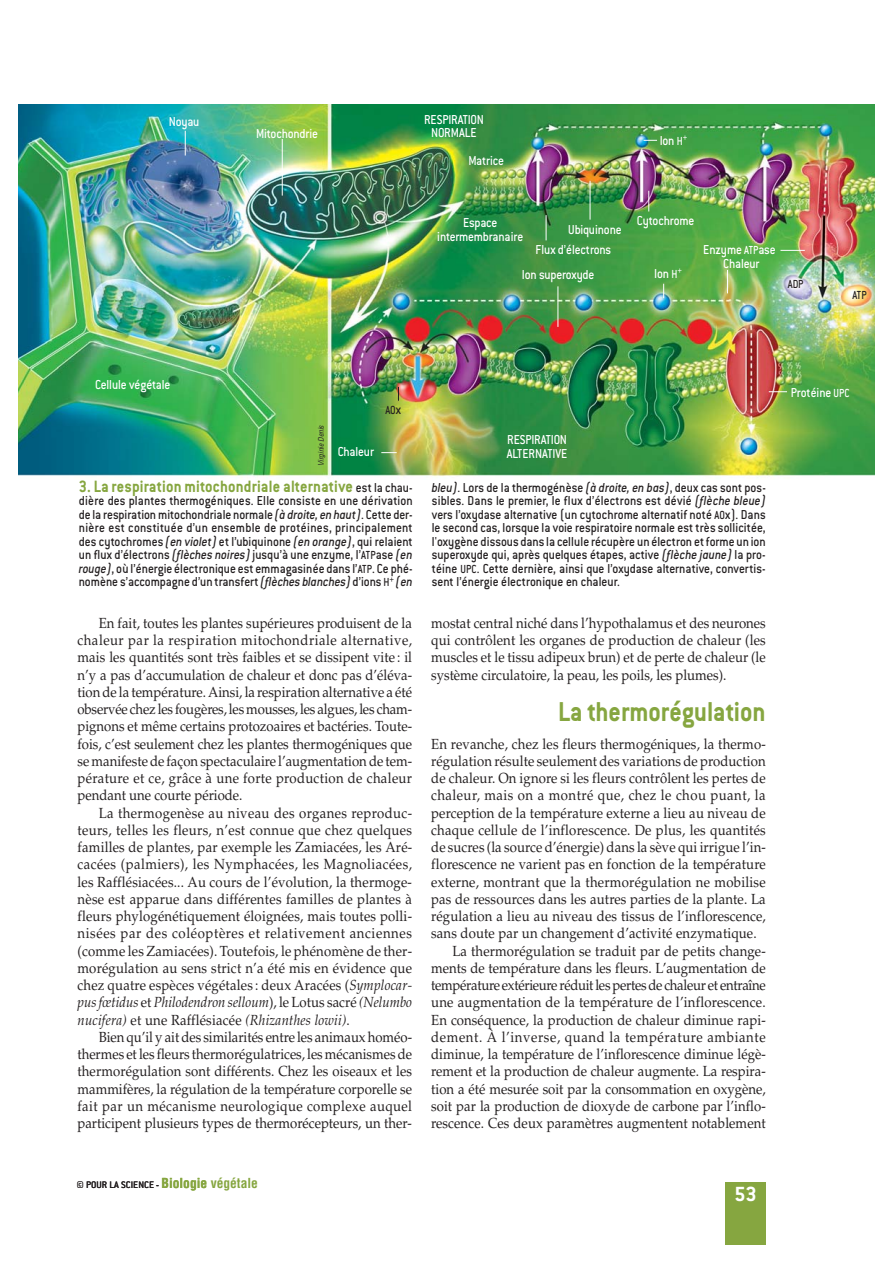
<style>
.page{position:relative;width:893px;height:1263px;background:#fff}
.page>*{position:absolute;margin:0;border:0;box-sizing:border-box;transform-origin:0 0}
.t1{font:700 30px "Conduit ITC";color:#86a640;scale:.9 1}
.t2{font:700 22.5px "Conduit ITC";color:#fff}
.t3{font:700 18px "Conduit ITC";letter-spacing:.015em;color:#86a640;scale:.9 1}
.t4{font:14.7px/17.2px "Palatino";letter-spacing:.01em;color:#231f20;text-align:justify;scale:.9 1}
.t5{font:14.7px "Palatino";letter-spacing:-.02em;color:#231f20;scale:.9 1}
.t6{font:14.7px "Palatino";letter-spacing:.045em;color:#231f20;scale:.9 1}
.t7{font:14.7px "Palatino";letter-spacing:.035em;color:#231f20;scale:.9 1}
.t8{font:500 14.25px/13.5px "Conduit ITC";color:#231f20;text-align:justify;scale:.9 1}
.t9{font:500 14.25px/13.5px "Conduit ITC";letter-spacing:-.015em;color:#fff;text-align:center;scale:.9 1}
.t10{font:700 condensed 13.5px "Helvetica";color:#86a640}
.t11{font:500 12.9px "Conduit ITC";letter-spacing:-.01em;color:#231f20;scale:.85 1}
.t12{font:500 10.5px "Conduit ITC";color:#231f20}
.t13{font:italic condensed 7.5px "Helvetica";color:#231f20}
.s1{font-size:12.9px}
.s2{font-size:14.25px}
.s3{font-weight:500;font-size:14.25px;color:#231f20}
.s4{font-style:italic}
.s5{font-weight:700}
</style>
<div class="page">
<div style="left:725px;top:1182px;width:40px;height:63px;background:#86a640"></div>
<img style="left:18px;top:105px;width:856px;height:373px">
<hr style="left:282px;top:139px;width:1px;height:57px;background:#fff">
<svg style="left:398px;top:387px;width:1px;height:14px"></svg>
<hr style="left:557px;top:286px;width:1px;height:41px;background:#fff">
<svg style="left:768px;top:391px;width:19px;height:1px"></svg>
<svg style="left:643px;top:140px;width:14px;height:1px"></svg>
<svg style="left:663px;top:284px;width:1px;height:14px"></svg>
<svg style="left:780px;top:250px;width:24px;height:1px"></svg>
<svg style="left:185px;top:131px;width:1px;height:25px"></svg>
<hr style="left:589px;top:181px;width:1px;height:39px;background:#fff">
<svg style="left:648px;top:191px;width:1px;height:21px"></svg>
<svg style="left:545px;top:215px;width:1px;height:25px"></svg>
<svg style="left:381px;top:452px;width:15px;height:1px"></svg>
<svg style="left:727px;top:270px;width:1px;height:23px"></svg>
<p class="t9" style="left:169px;top:114px;width:35px">Noyau</p>
<p class="t9" style="left:256px;top:127px;width:70px">Mitochondrie</p>
<p class="t9" style="left:424px;top:112px;width:68px">RESPIRATION<br>NORMALE</p>
<p class="t9" style="left:468px;top:153px;width:41px">Matrice</p>
<p class="t9" style="left:659px;top:133px;width:32px">Ion <span class="s1">H</span><sup>+</sup></p>
<p class="t9" style="left:437px;top:216px;width:97px">Espace intermembranaire</p>
<p class="t9" style="left:568px;top:223px;width:61px">Ubiquinone</p>
<p class="t9" style="left:637px;top:213px;width:65px">Cytochrome</p>
<p class="t9" style="left:535px;top:242px;width:86px">Flux d’électrons</p>
<p class="t9" style="left:522px;top:268px;width:82px">Ion superoxyde</p>
<p class="t9" style="left:654px;top:266px;width:32px">Ion <span class="s1">H</span><sup>+</sup></p>
<p class="t9" style="left:703px;top:243px;width:82px">Enzyme <span class="s1">ATP</span>ase</p>
<p class="t9" style="left:723px;top:257px;width:42px">Chaleur</p>
<p class="t11" style="left:787px;top:276px;width:20px">ADP</p>
<p class="t11" style="left:852px;top:287px;width:18px">ATP</p>
<p class="t9" style="left:95px;top:378px;width:85px">Cellule végétale</p>
<p class="t13" style="left:318px;top:466px;width:44px;rotate:-90deg">Virginie Denis</p>
<p class="t11" style="left:385px;top:402px;width:20px">AO<span class="s2">x</span></p>
<p class="t9" style="left:338px;top:444px;width:42px">Chaleur</p>
<p class="t3" style="left:79px;top:475px;width:372px">3. La respiration mitochondriale alternative <span class="s3">est la chau-</span></p>
<p class="t8" style="left:79px;top:494px;width:372px">dière des plantes thermogéniques. Elle consiste en une dérivation de la respiration mitochondriale normale <span class="s4">(à droite, en haut)</span>. Cette der&shy;nière est constituée d’un ensemble de protéines, principalement des cytochromes <span class="s4">(en violet)</span> et l’ubiquinone <span class="s4">(en orange)</span>, qui relaient un flux d’électrons <span class="s4">(flèches noires)</span> jusqu’à une enzyme, l’<span class="s1">ATP</span>ase <span class="s4">(en rouge)</span>, où l’énergie électronique est emmagasinée dans l’<span class="s1">ATP</span>. Ce phé&shy;nomène s’accompagne d’un transfert <span class="s4">(flèches blanches)</span> d’ions <span class="s1">H</span><sup>+</sup> <span class="s4">(en</span></p>
<p class="t4" style="left:77px;top:616px;width:373px;text-indent:21px">En fait, toutes les plantes supérieures produisent de la chaleur par la respiration mitochondriale alternative, mais les quantités sont très faibles et se dissipent vite : il n’y a pas d’accumulation de chaleur et donc pas d’éléva&shy;tion de la température. Ainsi, la respiration alternative a été observée chez les fougères, les mousses, les algues, les cham&shy;pignons et même certains protozoaires et bactéries. Toute&shy;fois, c’est seulement chez les plantes thermogéniques que se manifeste de façon spectaculaire l’augmentation de tem&shy;pérature et ce, grâce à une forte production de chaleur pendant une courte période.</p>
<p class="t4" style="left:77px;top:806px;width:373px;text-indent:21px">La thermogenèse au niveau des organes reproduc&shy;teurs, telles les fleurs, n’est connue que chez quelques familles de plantes, par exemple les Zamiacées, les Aré&shy;cacées (palmiers), les Nymphacées, les Magnoliacées, les Rafflésiacées... Au cours de l’évolution, la thermoge&shy;nèse est apparue dans différentes familles de plantes à fleurs phylogénétiquement éloignées, mais toutes polli&shy;nisées par des coléoptères et relativement anciennes (comme les Zamiacées). Toutefois, le phénomène de ther&shy;morégulation au sens strict n’a été mis en évidence que chez quatre espèces végétales : deux Aracées (<span class="s4">Symplocar&shy;pus fœtidus</span> et <span class="s4">Philodendron selloum</span>), le Lotus sacré <span class="s4">(Nelumbo nucifera)</span> et une Rafflésiacée <span class="s4">(Rhizanthes lowii)</span>.</p>
<p class="t4" style="left:77px;top:1030px;width:373px;text-indent:21px">Bien qu’il y ait des similarités entre les animaux homéo&shy;thermes et les fleurs thermorégulatrices, les mécanismes de thermorégulation sont différents. Chez les oiseaux et les mammifères, la régulation de la température corporelle se fait par un mécanisme neurologique complexe auquel participent plusieurs types de thermorécepteurs, un ther-</p>
<p class="t12" style="left:77px;top:1178px;width:84px">© POUR LA SCIENCE <span class="s5">-</span></p>
<p class="t10" style="left:161px;top:1178px;width:98px">Biologie végétale</p>
<p class="t9" style="left:507px;top:432px;width:69px;text-align:left">RESPIRATION<br>ALTERNATIVE</p>
<p class="t8" style="left:432px;top:480px;width:372px"><span class="s4">bleu)</span>. Lors de la thermogénèse <span class="s4">(à droite, en bas)</span>, deux cas sont pos&shy;sibles. Dans le premier, le flux d’électrons est dévié <span class="s4">(flèche bleue) </span>vers l’oxydase alternative (un cytochrome alternatif noté <span class="s1">AO</span>x). Dans le second cas, lorsque la voie respiratoire normale est très sollicitée, l'oxygène dissous dans la cellule récupère un électron et forme un ion superoxyde qui, après quelques étapes, active <span class="s4">(flèche jaune)</span> la pro&shy;téine <span class="s1">UPC</span>. Cette dernière, ainsi que l’oxydase alternative, convertis&shy;sent l’énergie électronique en chaleur.</p>
<p class="t4" style="left:431px;top:616px;width:373px">mostat central niché dans l’hypothalamus et des neurones qui contrôlent les organes de production de chaleur (les muscles et le tissu adipeux brun) et de perte de chaleur (le système circulatoire, la peau, les poils, les plumes).</p>
<h1 class="t1" style="left:558px;top:693px;width:232px">La thermorégulation</h1>
<p class="t4" style="left:431px;top:737px;width:373px">En revanche, chez les fleurs thermogéniques, la thermo-</p>
<p class="t4" style="left:431px;top:754px;width:373px">régulation résulte seulement des variations de production</p>
<p class="t4" style="left:431px;top:771px;width:373px">de chaleur. On ignore si les fleurs contrôlent les pertes de</p>
<p class="t7" style="left:431px;top:790px;width:373px">chaleur, mais on a montré que, chez le chou puant, la</p>
<p class="t4" style="left:431px;top:806px;width:373px">perception de la température externe a lieu au niveau de</p>
<p class="t4" style="left:431px;top:823px;width:373px">chaque cellule de l’inflorescence. De plus, les quantités</p>
<p class="t4" style="left:431px;top:840px;width:373px">de sucres (la source d’énergie) dans la sève qui irrigue l’in-</p>
<p class="t4" style="left:431px;top:857px;width:373px">florescence ne varient pas en fonction de la température</p>
<p class="t4" style="left:431px;top:875px;width:373px">externe, montrant que la thermorégulation ne mobilise</p>
<p class="t4" style="left:431px;top:892px;width:373px">pas de ressources dans les autres parties de la plante. La</p>
<p class="t4" style="left:431px;top:909px;width:373px">régulation a lieu au niveau des tissus de l’inflorescence,</p>
<p class="t4" style="left:431px;top:926px;width:363px">sans doute par un changement d’activité enzymatique.</p>
<p class="t4" style="left:452px;top:944px;width:349px">La thermorégulation se traduit par de petits change-</p>
<p class="t4" style="left:431px;top:961px;width:373px">ments de température dans les fleurs. L’augmentation de</p>
<p class="t5" style="left:431px;top:979px;width:373px">température extérieure réduit les pertes de chaleur et entraîne</p>
<p class="t4" style="left:431px;top:995px;width:373px">une augmentation de la température de l’inflorescence.</p>
<p class="t4" style="left:431px;top:1013px;width:373px">En conséquence, la production de chaleur diminue rapi-</p>
<p class="t6" style="left:431px;top:1031px;width:373px">dement. À l’inverse, quand la température ambiante</p>
<p class="t4" style="left:431px;top:1047px;width:373px">diminue, la température de l’inflorescence diminue légè-</p>
<p class="t4" style="left:431px;top:1064px;width:373px">rement et la production de chaleur augmente. La respira-</p>
<p class="t4" style="left:431px;top:1082px;width:373px">tion a été mesurée soit par la consommation en oxygène,</p>
<p class="t4" style="left:431px;top:1099px;width:373px">soit par la production de dioxyde de carbone par l’inflo-</p>
<p class="t4" style="left:431px;top:1116px;width:373px">rescence. Ces deux paramètres augmentent notablement</p>
<h2 class="t2" style="left:734px;top:1180px;width:24px">53</h2>
<p class="t9" style="left:790px;top:385px;width:67px">Protéine <span class="s1">UPC</span></p>
</div>
